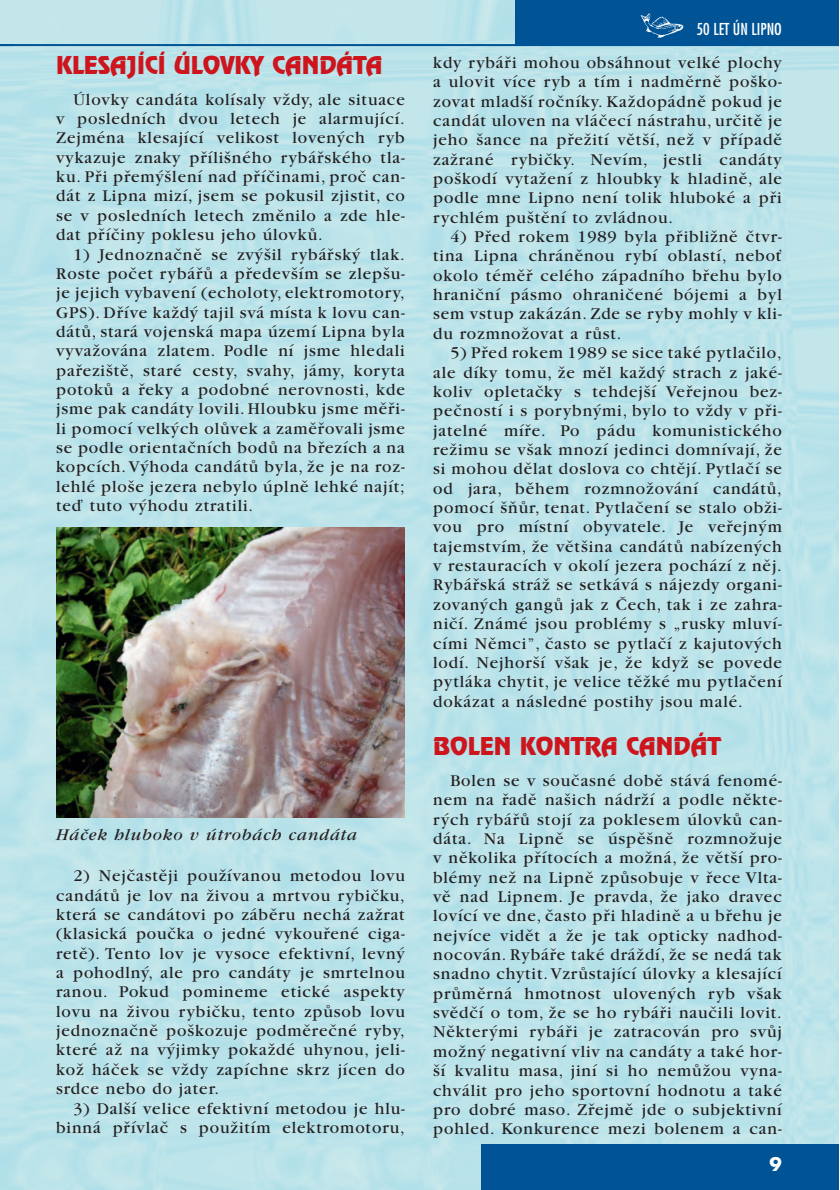
<style>
.page{position:relative;width:840px;height:1190px;background:#fff}
.page>*{position:absolute;margin:0;border:0;box-sizing:border-box;transform-origin:0 0}
.t1{font:22px "Revue CE";color:#cd151d}
.t2{font:700 18px "Futura CE";color:#fff}
.t3{font:17.2px/19.4px "Garamond CE";letter-spacing:.055em;color:#231f20;text-align:justify}
.t4{font:italic 17.2px "Garamond CE";letter-spacing:.055em;color:#231f20}
.t5{font:500 16px "Futura Cond CE";color:#fff}
</style>
<div class="page">
<img style="left:0;top:0;width:839px;height:1190px">
<hr style="left:0;top:44px;width:839px;height:2px;background:#005495">
<div style="left:515px;top:0;width:324px;height:45px;background:#005495"></div>
<div style="left:481px;top:1145px;width:358px;height:45px;background:#005495"></div>
<img style="left:640px;top:13px;width:44px;height:25px">
<img style="left:56px;top:528px;width:349px;height:290px">
<p class="t1" style="left:56px;top:56px;width:328px">KLESAJÍCÍ ÚLOVKY CANDÁTA</p>
<p class="t3" style="left:56px;top:91px;width:350px;text-indent:17px">Úlovky candáta kolísaly vždy, ale situace v posledních dvou letech je alarmující.<br>Zejména klesající velikost lovených ryb vykazuje znaky přílišného rybářského tla&shy;ku. Při přemýšlení nad příčinami, proč can&shy;dát z Lipna mizí, jsem se pokusil zjistit, co se v posledních letech změnilo a zde hle&shy;dat příčiny poklesu jeho úlovků.</p>
<p class="t3" style="left:56px;top:246px;width:350px;text-indent:17px">1) Jednoznačně se zvýšil rybářský tlak.<br>Roste počet rybářů a především se zlepšu&shy;je jejich vybavení (echoloty, elektromotory, GPS). Dříve každý tajil svá místa k lovu can&shy;dátů, stará vojenská mapa území Lipna byla vyvažována zlatem. Podle ní jsme hledali pařeziště, staré cesty, svahy, jámy, koryta potoků a řeky a podobné nerovnosti, kde jsme pak candáty lovili. Hloubku jsme měři&shy;li pomocí velkých olůvek a zaměřovali jsme se podle orientačních bodů na březích a na kopcích.Výhoda candátů byla, že je na roz&shy;lehlé ploše jezera nebylo úplně lehké najít; teď tuto výhodu ztratili.</p>
<p class="t4" style="left:56px;top:828px;width:302px">Háček hluboko v útrobách candáta</p>
<p class="t3" style="left:56px;top:867px;width:350px;text-indent:17px">2) Nejčastěji používanou metodou lovu candátů je lov na živou a mrtvou rybičku, která se candátovi po záběru nechá zažrat (klasická poučka o jedné vykouřené ciga&shy;retě). Tento lov je vysoce efektivní, levný a pohodlný, ale pro candáty je smrtelnou ranou. Pokud pomineme etické aspekty lovu na živou rybičku, tento způsob lovu jednoznačně poškozuje podměrečné ryby, které až na výjimky pokaždé uhynou, jeli&shy;kož háček se vždy zapíchne skrz jícen do srdce nebo do jater.</p>
<p class="t3" style="left:56px;top:1100px;width:350px;text-align:right">3) Další velice efektivní metodou je hlu&shy;binná přívlač s použitím elektromotoru,</p>
<p class="t5" style="left:697px;top:24px;width:87px">50 LET ÚN LIPNO</p>
<p class="t3" style="left:433px;top:54px;width:350px">kdy rybáři mohou obsáhnout velké plochy a ulovit více ryb a tím i nadměrně poško&shy;zovat mladší ročníky. Každopádně pokud je candát uloven na vláčecí nástrahu, určitě je jeho šance na přežití větší, než v případě zažrané rybičky. Nevím, jestli candáty poškodí vytažení z hloubky k hladině, ale podle mne Lipno není tolik hluboké a při rychlém puštění to zvládnou.</p>
<p class="t3" style="left:433px;top:228px;width:350px;text-indent:17px">4) Před rokem 1989 byla přibližně čtvr&shy;tina Lipna chráněnou rybí oblastí, neboť okolo téměř celého západního břehu bylo hraniční pásmo ohraničené bójemi a byl sem vstup zakázán. Zde se ryby mohly v kli&shy;du rozmnožovat a růst.</p>
<p class="t3" style="left:433px;top:344px;width:350px;text-indent:17px">5) Před rokem 1989 se sice také pytlačilo, ale díky tomu, že měl každý strach z jaké&shy;koliv opletačky s tehdejší Veřejnou bez&shy;pečností i s porybnými, bylo to vždy v při&shy;jatelné míře. Po pádu komunistického režimu se však mnozí jedinci domnívají, že si mohou dělat doslova co chtějí. Pytlačí se od jara, během rozmnožování candátů, pomocí šňůr, tenat. Pytlačení se stalo obži&shy;vou pro místní obyvatele. Je veřejným tajemstvím, že většina candátů nabízených v restauracích v okolí jezera pochází z něj.<br>Rybářská stráž se setkává s nájezdy organi&shy;zovaných gangů jak z Čech, tak i ze zahra&shy;ničí. Známé jsou problémy s „rusky mluví&shy;cími Němci”, často se pytlačí z kajutových lodí. Nejhorší však je, že když se povede pytláka chytit, je velice těžké mu pytlačení dokázat a následné postihy jsou malé.</p>
<p class="t1" style="left:433px;top:737px;width:289px">BOLEN KONTRA CANDÁT</p>
<p class="t3" style="left:433px;top:772px;width:350px;text-indent:17px">Bolen se v současné době stává fenomé&shy;nem na řadě našich nádrží a podle někte&shy;rých rybářů stojí za poklesem úlovků can&shy;dáta. Na Lipně se úspěšně rozmnožuje v několika přítocích a možná, že větší pro&shy;blémy než na Lipně způsobuje v řece Vlta&shy;vě nad Lipnem. Je pravda, že jako dravec lovící ve dne, často při hladině a u břehu je nejvíce vidět a že je tak opticky nadhod&shy;nocován. Rybáře také dráždí, že se nedá tak snadno chytit.Vzrůstající úlovky a klesající průměrná hmotnost ulovených ryb však svědčí o tom, že se ho rybáři naučili lovit.<br>Některými rybáři je zatracován pro svůj možný negativní vliv na candáty a také hor&shy;ší kvalitu masa, jiní si ho nemůžou vyna&shy;chválit pro jeho sportovní hodnotu a také pro dobré maso. Zřejmě jde o subjektivní pohled. Konkurence mezi bolenem a can-</p>
<p class="t2" style="left:769px;top:1158px;width:14px">9</p>
</div>
